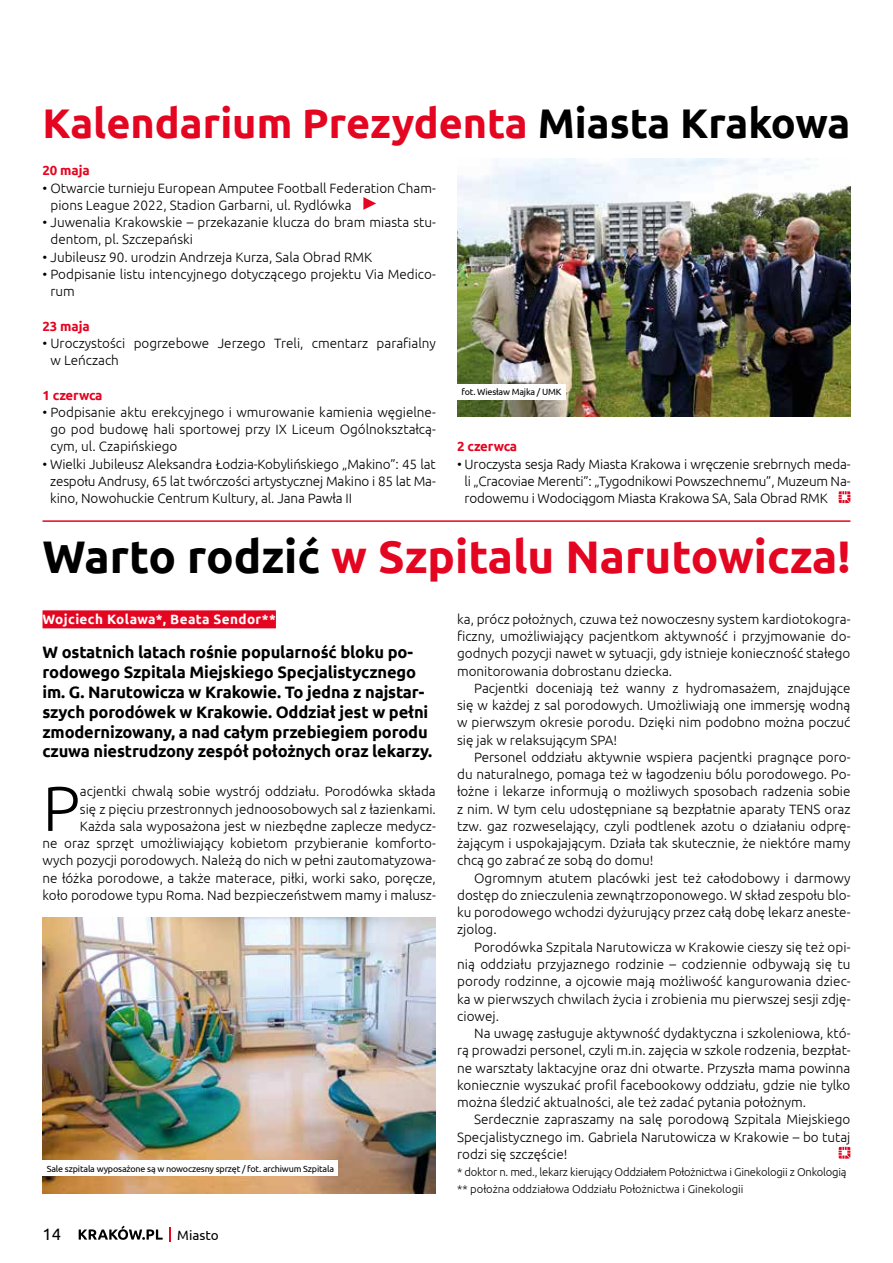
<style>
.page{position:relative;width:893px;height:1263px;background:#fff}
.page>*{position:absolute;margin:0;border:0;box-sizing:border-box;transform-origin:0 0}
.t1{font:300 63.3px "Ubuntu";color:#000}
.t2{font:700 45.75px "Ubuntu";color:#e40521}
.t3{font:700 41.4px "Ubuntu";color:#e40521}
.t4{font:700 16.5px/19.8px "Ubuntu";letter-spacing:-.01em;color:#000}
.t5{font:16.5px "Ubuntu";color:#000}
.t6{font:300 13.5px/17.2px "Ubuntu";color:#000;text-align:justify}
.t7{font:700 13.5px "Ubuntu";letter-spacing:.03em;color:#fff}
.t8{font:13.5px "Ubuntu";color:#000}
.t9{font:700 13.2px "Ubuntu";letter-spacing:-.01em;color:#e40521}
.t10{font:300 11.25px/17.2px "Ubuntu";letter-spacing:-.02em;color:#000}
.t11{font:9px "Ubuntu";letter-spacing:-.02em;color:#000}
.s1{color:#000}
</style>
<div class="page">
<svg style="left:79px;top:1225px;width:84px;height:15px"></svg>
<svg style="left:170px;top:1227px;width:1px;height:14px"></svg>
<svg style="left:838px;top:491px;width:12px;height:12px"></svg>
<svg style="left:363px;top:197px;width:13px;height:13px"></svg>
<img style="left:457px;top:158px;width:393px;height:259px">
<hr style="left:43px;top:520px;width:807px;height:2px;background:#e40521">
<div style="left:457px;top:384px;width:109px;height:16px;background:#fff"></div>
<div style="left:43px;top:610px;width:233px;height:18px;background:#e40521"></div>
<svg style="left:838px;top:1147px;width:12px;height:12px"></svg>
<img style="left:43px;top:917px;width:393px;height:276px">
<div style="left:43px;top:1160px;width:295px;height:16px;background:#fff"></div>
<h3 class="t3" style="left:43px;top:99px;width:809px">Kalendarium Prezydenta <span class="s1">Miasta Krakowa</span></h3>
<p class="t9" style="left:43px;top:163px;width:49px">20 maja</p>
<p class="t6" style="left:50px;top:179px;width:387px;text-indent:-8px">• Otwarcie turnieju European Amputee Football Federation Cham&shy;pions League 2022, Stadion Garbarni, ul. Rydlówka</p>
<p class="t6" style="left:50px;top:213px;width:387px;text-indent:-8px">• Juwenalia Krakowskie – przekazanie klucza do bram miasta stu&shy;dentom, pl. Szczepański</p>
<p class="t6" style="left:43px;top:248px;width:331px">• Jubileusz 90. urodzin Andrzeja Kurza, Sala Obrad RMK</p>
<p class="t6" style="left:50px;top:265px;width:387px;text-indent:-8px">• Podpisanie listu intencyjnego dotyczącego projektu Via Medico&shy;rum</p>
<p class="t9" style="left:43px;top:318px;width:49px">23 maja</p>
<p class="t6" style="left:50px;top:334px;width:387px;text-indent:-8px">• Uroczystości pogrzebowe Jerzego Treli, cmentarz parafialny w Leńczach</p>
<p class="t9" style="left:43px;top:387px;width:62px">1 czerwca</p>
<p class="t6" style="left:50px;top:403px;width:387px;text-indent:-8px">• Podpisanie aktu erekcyjnego i wmurowanie kamienia węgielne&shy;go pod budowę hali sportowej przy IX Liceum Ogólnokształcą&shy;cym, ul. Czapińskiego</p>
<p class="t6" style="left:50px;top:455px;width:387px;text-indent:-8px">• Wielki Jubileusz Aleksandra Łodzia-Kobylińskiego „Makino”: 45 lat zespołu Andrusy, 65 lat twórczości artystycznej Makino i 85 lat Ma&shy;kino, Nowohuckie Centrum Kultury, al. Jana Pawła II</p>
<p class="t11" style="left:461px;top:387px;width:102px">fot. Wiesław Majka / UMK</p>
<p class="t9" style="left:457px;top:439px;width:62px">2 czerwca</p>
<p class="t6" style="left:465px;top:455px;width:387px;text-indent:-8px">• Uroczysta sesja Rady Miasta Krakowa i wręczenie srebrnych meda&shy;li „Cracoviae Merenti”: „Tygodnikowi Powszechnemu”, Muzeum Na&shy;rodowemu i Wodociągom Miasta Krakowa SA, Sala Obrad RMK</p>
<h2 class="t2" style="left:43px;top:529px;width:809px"><span class="s1">Warto rodzić</span> w Szpitalu Narutowicza!</h2>
<p class="t7" style="left:43px;top:611px;width:235px">Wojciech Kolawa*, Beata Sendor**</p>
<p class="t4" style="left:43px;top:642px;width:391px">W ostatnich latach rośnie popularność bloku po&shy;rodowego Szpitala Miejskiego Specjalistycznego im. G. Narutowicza w Krakowie. To jedna z najstar&shy;szych porodówek w Krakowie. Oddział jest w pełni zmodernizowany, a nad całym przebiegiem porodu czuwa niestrudzony zespół położnych oraz lekarzy.</p>
<h1 class="t1" style="left:43px;top:770px;width:39px">P</h1>
<p class="t6" style="left:457px;top:610px;width:395px">ka, prócz położnych, czuwa też nowoczesny system kardiotokogra&shy;ficzny, umożliwiający pacjentkom aktywność i przyjmowanie do&shy;godnych pozycji nawet w sytuacji, gdy istnieje konieczność stałego monitorowania dobrostanu dziecka.</p>
<p class="t6" style="left:457px;top:679px;width:395px;text-indent:17px">Pacjentki doceniają też wanny z hydromasażem, znajdujące się w każdej z sal porodowych. Umożliwiają one immersję wodną w pierwszym okresie porodu. Dzięki nim podobno można poczuć się jak w relaksującym SPA!</p>
<p class="t6" style="left:457px;top:748px;width:395px;text-indent:17px">Personel oddziału aktywnie wspiera pacjentki pragnące poro&shy;du naturalnego, pomaga też w łagodzeniu bólu porodowego. Po&shy;łożne i lekarze informują o możliwych sposobach radzenia sobie z nim. W tym celu udostępniane są bezpłatnie aparaty TENS oraz tzw. gaz rozweselający, czyli podtlenek azotu o działaniu odprę&shy;żającym i uspokajającym. Działa tak skutecznie, że niektóre mamy chcą go zabrać ze sobą do domu!</p>
<p class="t6" style="left:457px;top:869px;width:395px;text-indent:17px">Ogromnym atutem placówki jest też całodobowy i darmowy dostęp do znieczulenia zewnątrzoponowego. W skład zespołu blo&shy;ku porodowego wchodzi dyżurujący przez całą dobę lekarz aneste&shy;zjolog.</p>
<p class="t6" style="left:457px;top:938px;width:395px;text-indent:17px">Porodówka Szpitala Narutowicza w Krakowie cieszy się też opi&shy;nią oddziału przyjaznego rodzinie – codziennie odbywają się tu porody rodzinne, a ojcowie mają możliwość kangurowania dziec&shy;ka w pierwszych chwilach życia i zrobienia mu pierwszej sesji zdję&shy;ciowej.</p>
<p class="t6" style="left:457px;top:1024px;width:395px;text-indent:17px">Na uwagę zasługuje aktywność dydaktyczna i szkoleniowa, któ&shy;rą prowadzi personel, czyli m.in. zajęcia w szkole rodzenia, bezpłat&shy;ne warsztaty laktacyjne oraz dni otwarte. Przyszła mama powinna koniecznie wyszukać profil facebookowy oddziału, gdzie nie tylko można śledzić aktualności, ale też zadać pytania położnym.</p>
<p class="t6" style="left:457px;top:1110px;width:395px;text-indent:17px">Serdecznie zapraszamy na salę porodową Szpitala Miejskiego Specjalistycznego im. Gabriela Narutowicza w Krakowie – bo tutaj rodzi się szczęście!</p>
<p class="t10" style="left:457px;top:1163px;width:391px">* doktor n. med., lekarz kierujący Oddziałem Położnictwa i Ginekologii z Onkologią ** położna oddziałowa Oddziału Położnictwa i Ginekologii</p>
<p class="t6" style="left:43px;top:783px;width:395px;text-align:right">acjentki chwalą sobie wystrój oddziału. Porodówka składa<br>się z pięciu przestronnych jednoosobowych sal z łazienkami.<br>Każda sala wyposażona jest w niezbędne zaplecze medycz-<br>ne oraz sprzęt umożliwiający kobietom przybieranie komforto&shy;wych pozycji porodowych. Należą do nich w pełni zautomatyzowa&shy;ne łóżka porodowe, a także materace, piłki, worki sako, poręcze, koło porodowe typu Roma. Nad bezpieczeństwem mamy i malusz-</p>
<p class="t11" style="left:47px;top:1163px;width:289px">Sale szpitala wyposażone są w nowoczesny sprzęt / fot. archiwum Szpitala</p>
<p class="t5" style="left:43px;top:1224px;width:20px">14</p>
<p class="t8" style="left:177px;top:1227px;width:43px">Miasto</p>
</div>
